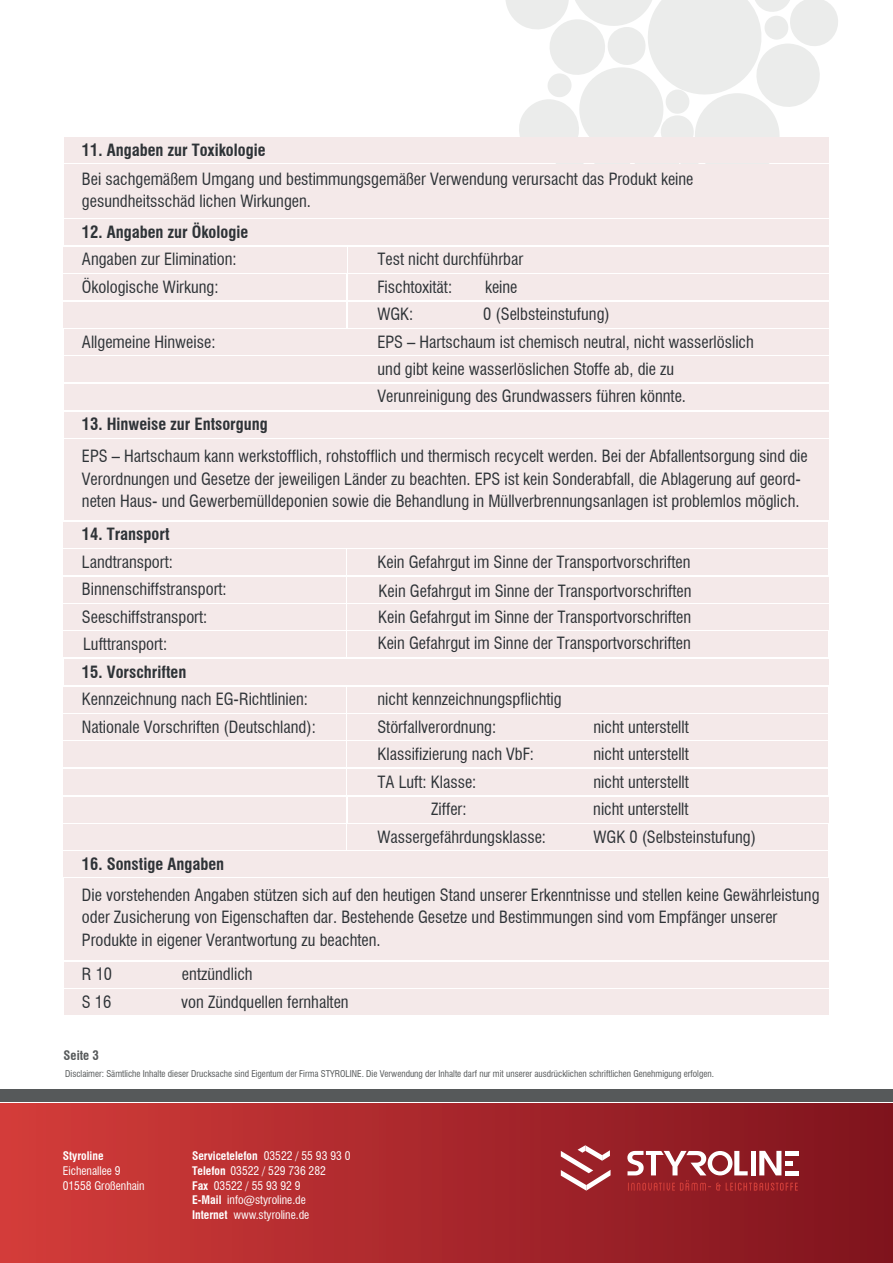
<style>
.page{position:relative;width:893px;height:1263px;background:#fff}
.page>*{position:absolute;margin:0;border:0;box-sizing:border-box;transform-origin:0 0}
.t1{font:condensed 16.5px/22.5px "Swiss 721 BT";color:#2e3337}
.t2{font:700 condensed 16.5px "Swiss 721 BT";color:#2e3337}
.t3{font:700 condensed 12.75px "Swiss 721 BT";color:#56595a}
.t4{font:condensed 11.55px/14.7px "Swiss 721 BT";color:#fff}
.t5{font:700 condensed 11.55px "Swiss 721 BT";color:#fff}
.t6{font:condensed 9.15px "Swiss 721 BT";color:#56595a}
.s1{font-weight:700}
</style>
<div class="page">
<svg style="left:505px;top:0;width:333px;height:198px"></svg>
<div style="left:64px;top:164px;width:764px;height:54px;background:#f4e9e9"></div>
<div style="left:64px;top:439px;width:764px;height:80px;background:#f4e9e9"></div>
<div style="left:64px;top:851px;width:764px;height:26px;background:#f4e9e9"></div>
<div style="left:64px;top:879px;width:764px;height:81px;background:#f4e9e9"></div>
<div style="left:64px;top:797px;width:282px;height:26px;background:#f4e9e9"></div>
<div style="left:348px;top:797px;width:481px;height:26px;background:#f4e9e9"></div>
<div style="left:64px;top:824px;width:282px;height:26px;background:#f4e9e9"></div>
<div style="left:348px;top:824px;width:480px;height:26px;background:#f4e9e9"></div>
<div style="left:64px;top:714px;width:282px;height:26px;background:#f4e9e9"></div>
<div style="left:348px;top:714px;width:480px;height:26px;background:#f4e9e9"></div>
<div style="left:64px;top:741px;width:282px;height:26px;background:#f4e9e9"></div>
<div style="left:347px;top:741px;width:481px;height:26px;background:#f4e9e9"></div>
<div style="left:64px;top:769px;width:282px;height:26px;background:#f4e9e9"></div>
<div style="left:347px;top:769px;width:481px;height:26px;background:#f4e9e9"></div>
<div style="left:64px;top:686px;width:282px;height:26px;background:#f4e9e9"></div>
<div style="left:348px;top:686px;width:480px;height:26px;background:#f4e9e9"></div>
<div style="left:64px;top:604px;width:282px;height:26px;background:#f4e9e9"></div>
<div style="left:348px;top:604px;width:481px;height:26px;background:#f4e9e9"></div>
<div style="left:64px;top:631px;width:282px;height:26px;background:#f4e9e9"></div>
<div style="left:347px;top:631px;width:481px;height:26px;background:#f4e9e9"></div>
<div style="left:64px;top:659px;width:765px;height:26px;background:#f4e9e9"></div>
<div style="left:64px;top:549px;width:282px;height:26px;background:#f4e9e9"></div>
<div style="left:348px;top:549px;width:480px;height:26px;background:#f4e9e9"></div>
<div style="left:64px;top:577px;width:282px;height:25px;background:#f4e9e9"></div>
<div style="left:347px;top:577px;width:482px;height:25px;background:#f4e9e9"></div>
<div style="left:64px;top:522px;width:764px;height:25px;background:#f4e9e9"></div>
<div style="left:64px;top:412px;width:764px;height:25px;background:#f4e9e9"></div>
<div style="left:64px;top:329px;width:765px;height:26px;background:#f4e9e9"></div>
<div style="left:64px;top:356px;width:764px;height:26px;background:#f4e9e9"></div>
<div style="left:64px;top:384px;width:764px;height:26px;background:#f4e9e9"></div>
<div style="left:64px;top:274px;width:282px;height:26px;background:#f4e9e9"></div>
<div style="left:348px;top:274px;width:480px;height:26px;background:#f4e9e9"></div>
<div style="left:64px;top:302px;width:282px;height:25px;background:#f4e9e9"></div>
<div style="left:348px;top:302px;width:480px;height:25px;background:#f4e9e9"></div>
<div style="left:64px;top:219px;width:764px;height:26px;background:#f4e9e9"></div>
<div style="left:64px;top:247px;width:283px;height:25px;background:#f4e9e9"></div>
<div style="left:348px;top:247px;width:480px;height:25px;background:#f4e9e9"></div>
<div style="left:64px;top:137px;width:764px;height:25px;background:#f4e9e9"></div>
<div style="left:64px;top:962px;width:765px;height:26px;background:#f4e9e9"></div>
<div style="left:64px;top:989px;width:764px;height:26px;background:#f4e9e9"></div>
<div style="left:0;top:1103px;width:893px;height:159px;background:linear-gradient(to right,#d33c3a,#7e131d)"></div>
<div style="left:0;top:1090px;width:893px;height:12px;background:#56595a"></div>
<svg style="left:561px;top:1145px;width:49px;height:45px"></svg>
<svg style="left:627px;top:1151px;width:171px;height:40px"></svg>
<p class="t2" style="left:82px;top:140px;width:185px">11. Angaben zur Toxikologie</p>
<p class="t1" style="left:82px;top:167px;width:613px">Bei sachgemäßem Umgang und bestimmungsgemäßer Verwendung verursacht das Produkt keine gesundheitsschäd lichen Wirkungen.</p>
<p class="t2" style="left:82px;top:222px;width:168px">12. Angaben zur Ökologie</p>
<p class="t1" style="left:82px;top:248px;width:156px">Angaben zur Elimination:</p>
<p class="t1" style="left:377px;top:248px;width:147px">Test nicht durchführbar</p>
<p class="t1" style="left:82px;top:276px;width:138px">Ökologische Wirkung:</p>
<p class="t1" style="left:377px;top:276px;width:76px">Fischtoxität:</p>
<p class="t1" style="left:485px;top:276px;width:34px">keine</p>
<p class="t1" style="left:377px;top:303px;width:37px">WGK:</p>
<p class="t1" style="left:483px;top:303px;width:128px">0 (Selbsteinstufung)</p>
<p class="t1" style="left:82px;top:331px;width:135px">Allgemeine Hinweise:</p>
<p class="t1" style="left:377px;top:328px;width:378px;line-height:27px">EPS – Hartschaum ist chemisch neutral, nicht wasserlöslich und gibt keine wasserlöslichen Stoffe ab, die zu<br>Verunreinigung des Grundwassers führen könnte.</p>
<p class="t2" style="left:82px;top:414px;width:187px">13. Hinweise zur Entsorgung</p>
<p class="t1" style="left:82px;top:445px;width:727px">EPS – Hartschaum kann werkstofflich, rohstofflich und thermisch recycelt werden. Bei der Abfallentsorgung sind die<br>Verordnungen und Gesetze der jeweiligen Länder zu beachten. EPS ist kein Sonderabfall, die Ablagerung auf geord&shy;neten Haus- und Gewerbemülldeponien sowie die Behandlung in Müllverbrennungsanlagen ist problemlos möglich.</p>
<p class="t2" style="left:82px;top:524px;width:89px">14. Transport</p>
<p class="t1" style="left:82px;top:550px;width:92px">Landtransport:</p>
<p class="t1" style="left:377px;top:547px;width:316px;line-height:29.1px">Kein Gefahrgut im Sinne der Transportvorschriften<br>Kein Gefahrgut im Sinne der Transportvorschriften</p>
<p class="t1" style="left:378px;top:604px;width:315px;line-height:25.8px">Kein Gefahrgut im Sinne der Transportvorschriften<br>Kein Gefahrgut im Sinne der Transportvorschriften</p>
<p class="t1" style="left:82px;top:576px;width:146px;line-height:27.5px">Binnenschiffstransport:<br>Seeschiffstransport:<br>Lufttransport:</p>
<p class="t2" style="left:82px;top:662px;width:106px">15. Vorschriften</p>
<p class="t1" style="left:82px;top:688px;width:228px">Kennzeichnung nach EG-Richtlinien:</p>
<p class="t1" style="left:377px;top:688px;width:186px">nicht kennzeichnungspflichtig</p>
<p class="t1" style="left:82px;top:715px;width:235px">Nationale Vorschriften (Deutschland):</p>
<p class="t1" style="left:377px;top:715px;width:120px">Störfallverordnung:</p>
<p class="t1" style="left:593px;top:715px;width:97px">nicht unterstellt</p>
<p class="t1" style="left:377px;top:743px;width:158px">Klassifizierung nach VbF:</p>
<p class="t1" style="left:593px;top:743px;width:97px">nicht unterstellt</p>
<p class="t1" style="left:377px;top:770px;width:100px">TA Luft: Klasse:</p>
<p class="t1" style="left:593px;top:770px;width:97px">nicht unterstellt</p>
<p class="t1" style="left:431px;top:798px;width:37px">Ziffer:</p>
<p class="t1" style="left:593px;top:798px;width:97px">nicht unterstellt</p>
<p class="t1" style="left:377px;top:825px;width:170px">Wassergefährdungsklasse:</p>
<p class="t1" style="left:593px;top:825px;width:164px">WGK 0 (Selbsteinstufung)</p>
<p class="t2" style="left:82px;top:854px;width:144px">16. Sonstige Angaben</p>
<p class="t1" style="left:82px;top:883px;width:739px">Die vorstehenden Angaben stützen sich auf den heutigen Stand unserer Erkenntnisse und stellen keine Gewährleistung oder Zusicherung von Eigenschaften dar. Bestehende Gesetze und Bestimmungen sind vom Empfänger unserer<br>Produkte in eigener Verantwortung zu beachten.</p>
<p class="t1" style="left:82px;top:963px;width:32px">R 10</p>
<p class="t1" style="left:182px;top:963px;width:72px">entzündlich</p>
<p class="t1" style="left:82px;top:990px;width:31px">S 16</p>
<p class="t1" style="left:181px;top:990px;width:169px">von Zündquellen fernhalten</p>
<p class="t3" style="left:64px;top:1047px;width:37px">Seite 3</p>
<p class="t6" style="left:65px;top:1068px;width:650px">Disclaimer: Sämtliche Inhalte dieser Drucksache sind Eigentum der Firma STYROLINE. Die Verwendung der Inhalte darf nur mit unserer ausdrücklichen schriftlichen Genehmigung erfolgen.</p>
<p class="t5" style="left:63px;top:1149px;width:42px">Styroline</p>
<p class="t4" style="left:63px;top:1163px;width:83px">Eichenallee 9<br>01558 Großenhain</p>
<p class="t4" style="left:192px;top:1148px;width:160px"><span class="s1">Servicetelefon</span> 03522 / 55 93 93 0<br><span class="s1">Telefon</span> 03522 / 529 736 282<br><span class="s1">Fax</span> 03522 / 55 93 92 9<br><span class="s1">E-Mail</span> info@styroline.de<br><span class="s1">Internet</span> www.styroline.de</p>
</div>
